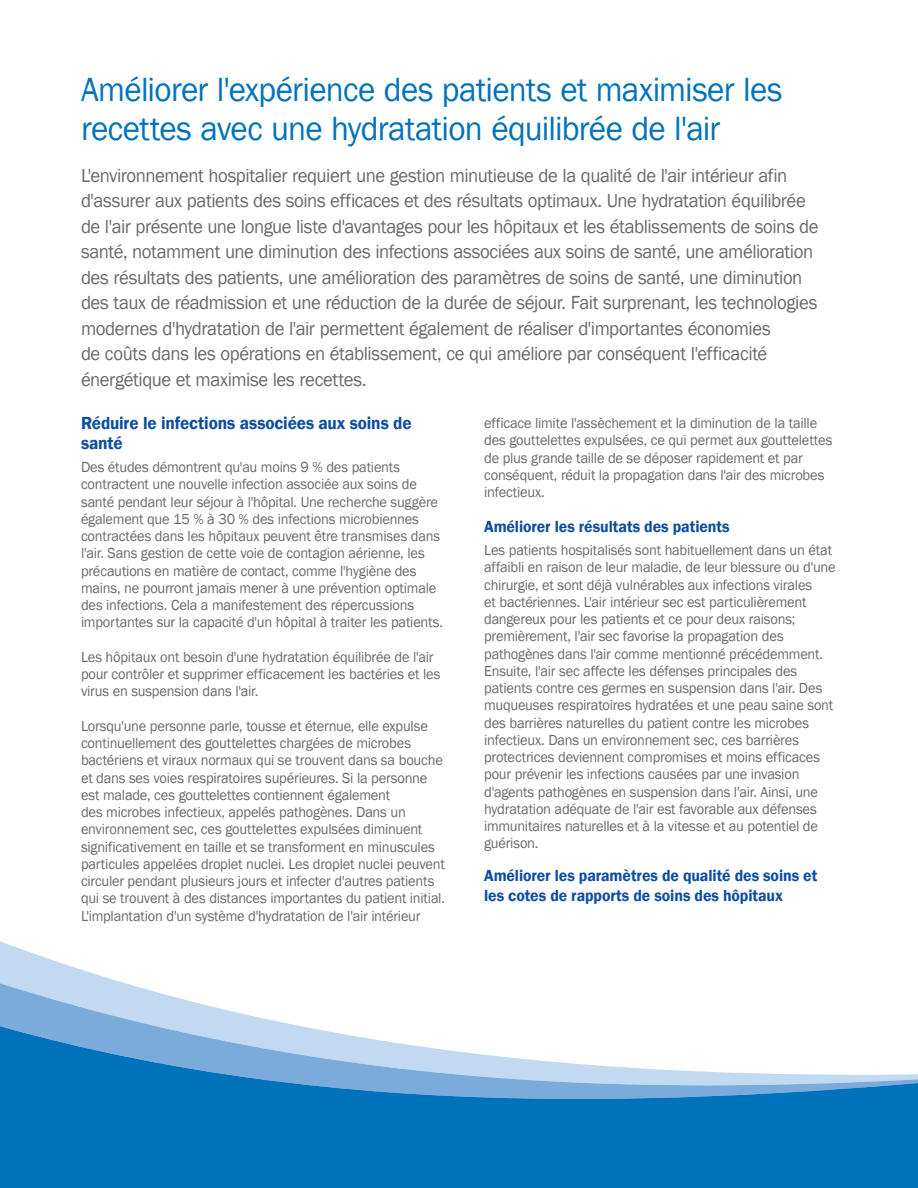
<style>
.page{position:relative;width:918px;height:1188px;background:#fff}
.page>*{position:absolute;margin:0;border:0;box-sizing:border-box;transform-origin:0 0}
.TS_Head_1{font:34.5px/39px "Franklin Gothic";letter-spacing:-.02em;color:#0072bc;scale:.96 1}
.TS_Paragraph_text{font:19.5px/25.5px "Franklin Gothic";letter-spacing:-.025em;color:#676a6a;scale:.96 1}
.TS_Paragraph_text-2{font:600 18px/20.2px "Franklin Gothic";letter-spacing:-.01em;color:#0d4da1;scale:.96 1}
.TS_Head_2{font:600 16.5px/20.2px "Franklin Gothic";letter-spacing:-.005em;color:#0d4da1;scale:.96 1}
.TS_Paragraph_text-3{font:600 16.5px "Franklin Gothic";letter-spacing:-.005em;color:#0d4da1;scale:.96 1}
.TS_Paragraph_text-4{font:15px/17.2px "Franklin Gothic";letter-spacing:-.015em;color:#676a6a;scale:.96 1}
</style>
<div class="page">
<svg style="left:0;top:941px;width:124px;height:42px"></svg>
<svg style="left:0;top:983px;width:209px;height:23px;fill:#c1daf1"></svg>
<svg style="left:0;top:1006px;width:918px;height:182px;fill:#0072bc"></svg>
<p class="TS_Head_1" style="left:81px;top:71px;width:732px">Améliorer l'expérience des patients et maximiser les recettes avec une hydratation équilibrée de l'air</p>
<p class="TS_Paragraph_text" style="left:81px;top:163px;width:770px">L'environnement hospitalier requiert une gestion minutieuse de la qualité de l'air intérieur afin d'assurer aux patients des soins efficaces et des résultats optimaux. Une hydratation équilibrée de l'air présente une longue liste d'avantages pour les hôpitaux et les établissements de soins de santé, notamment une diminution des infections associées aux soins de santé, une amélioration des résultats des patients, une amélioration des paramètres de soins de santé, une diminution des taux de réadmission et une réduction de la durée de séjour. Fait surprenant, les technologies modernes d'hydratation de l'air permettent également de réaliser d'importantes économies<br>de coûts dans les opérations en établissement, ce qui améliore par conséquent l'efficacité énergétique et maximise les recettes.</p>
<p class="TS_Paragraph_text-2" style="left:81px;top:413px;width:346px">Réduire le infections associées aux soins de santé</p>
<p class="TS_Paragraph_text-4" style="left:81px;top:459px;width:379px">Des études démontrent qu'au moins 9 % des patients contractent une nouvelle infection associée aux soins de santé pendant leur séjour à l'hôpital. Une recherche suggère également que 15 % à 30 % des infections microbiennes contractées dans les hôpitaux peuvent être transmises dans l'air. Sans gestion de cette voie de contagion aérienne, les précautions en matière de contact, comme l'hygiène des mains, ne pourront jamais mener à une prévention optimale des infections. Cela a manifestement des répercussions importantes sur la capacité d'un hôpital à traiter les patients.</p>
<p class="TS_Paragraph_text-4" style="left:81px;top:648px;width:376px">Les hôpitaux ont besoin d'une hydratation équilibrée de l'air pour contrôler et supprimer efficacement les bactéries et les virus en suspension dans l'air.</p>
<p class="TS_Paragraph_text-4" style="left:81px;top:717px;width:381px">Lorsqu'une personne parle, tousse et éternue, elle expulse continuellement des gouttelettes chargées de microbes bactériens et viraux normaux qui se trouvent dans sa bouche et dans ses voies respiratoires supérieures. Si la personne est malade, ces gouttelettes contiennent également<br>des microbes infectieux, appelés pathogènes. Dans un environnement sec, ces gouttelettes expulsées diminuent significativement en taille et se transforment en minuscules particules appelées droplet nuclei. Les droplet nuclei peuvent circuler pendant plusieurs jours et infecter d'autres patients qui se trouvent à des distances importantes du patient initial.</p>
<p class="TS_Paragraph_text-4" style="left:81px;top:907px;width:355px">L'implantation d'un système d'hydratation de l'air intérieur</p>
<p class="TS_Paragraph_text-4" style="left:484px;top:415px;width:364px">efficace limite l'assèchement et la diminution de la taille des gouttelettes expulsées, ce qui permet aux gouttelettes de plus grande taille de se déposer rapidement et par conséquent, réduit la propagation dans l'air des microbes infectieux.</p>
<p class="TS_Paragraph_text-3" style="left:484px;top:517px;width:257px">Améliorer les résultats des patients</p>
<p class="TS_Paragraph_text-4" style="left:484px;top:542px;width:368px">Les patients hospitalisés sont habituellement dans un état affaibli en raison de leur maladie, de leur blessure ou d'une chirurgie, et sont déjà vulnérables aux infections virales<br>et bactériennes. L'air intérieur sec est particulièrement dangereux pour les patients et ce pour deux raisons; premièrement, l'air sec favorise la propagation des pathogènes dans l'air comme mentionné précédemment.<br>Ensuite, l'air sec affecte les défenses principales des patients contre ces germes en suspension dans l'air. Des muqueuses respiratoires hydratées et une peau saine sont des barrières naturelles du patient contre les microbes infectieux. Dans un environnement sec, ces barrières protectrices deviennent compromises et moins efficaces pour prévenir les infections causées par une invasion d'agents pathogènes en suspension dans l'air. Ainsi, une hydratation adéquate de l'air est favorable aux défenses immunitaires naturelles et à la vitesse et au potentiel de guérison.</p>
<p class="TS_Head_2" style="left:484px;top:866px;width:349px">Améliorer les paramètres de qualité des soins et les cotes de rapports de soins des hôpitaux</p>
</div>
